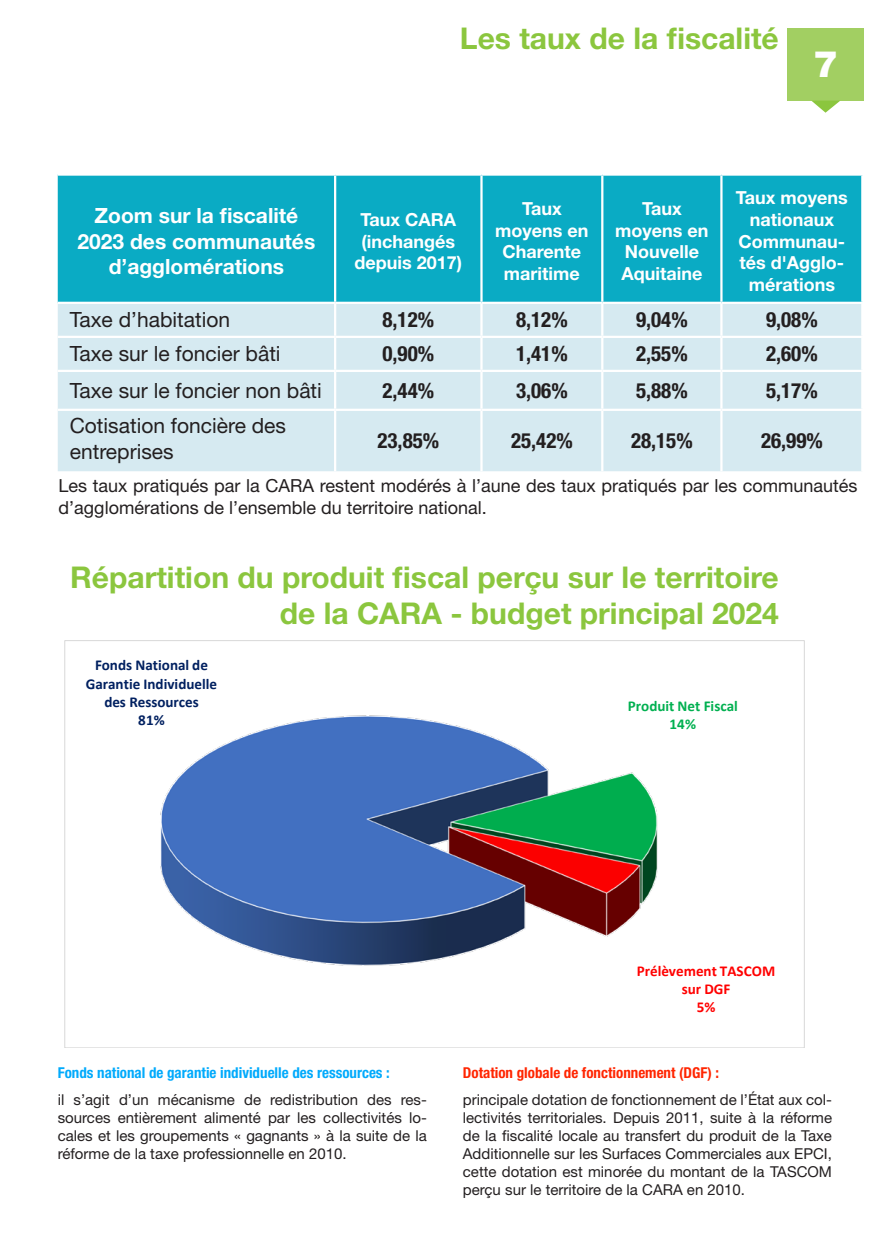
<style>
.page{position:relative;width:892px;height:1259px;background:#fff}
.page>*{position:absolute;margin:0;border:0;box-sizing:border-box;transform-origin:0 0}
.t1{font:900 36px "Helvetica LT Std";color:#fff}
.t2{font:700 30px/36px "Helvetica Neue LT Std";color:#8bc63e;text-align:right}
.t3{font:21px/25.2px "Helvetica Neue LT Std";color:#231f20}
.t4{font:700 condensed 21px "Helvetica Neue LT Std";color:#231f20}
.t5{font:700 21px/25.2px "Helvetica Neue LT Std";color:#fff;text-align:center}
.t6{font:700 18px/21.6px "Helvetica Neue LT Std";color:#fff;text-align:center}
.t7{font:18px/21.6px "Helvetica Neue LT Std";color:#231f20}
.t8{font:15px/18px "Helvetica Neue LT Std";color:#231f20;text-align:justify}
.t9{font:700 15px/18.3px "Calibri";letter-spacing:-.005em;color:#002060;text-align:center}
.t10{font:700 condensed 15px "Helvetica Neue LT Std";color:#00aafc}
.t11{font:700 condensed 15px "Helvetica Neue LT Std";color:#ff2500}
.t12{font:700 15px/18.3px "Calibri";color:#f00;text-align:center}
.t13{font:700 15px/18.3px "Calibri";color:#00b050;text-align:center}
</style>
<div class="page">
<div style="left:787px;top:28px;width:76px;height:73px;background:#a2cf62"></div>
<svg style="left:812px;top:101px;width:28px;height:12px"></svg>
<div style="left:58px;top:176px;width:803px;height:126px;background:#0aabc4"></div>
<div style="left:58px;top:304px;width:803px;height:167px;background:#d6eaf1"></div>
<hr style="left:334px;top:176px;width:2px;height:126px;background:#fff">
<hr style="left:480px;top:176px;width:2px;height:126px;background:#fff">
<hr style="left:601px;top:176px;width:2px;height:126px;background:#fff">
<hr style="left:720px;top:176px;width:2px;height:126px;background:#fff">
<hr style="left:334px;top:304px;width:2px;height:32px;background:#fff">
<hr style="left:480px;top:304px;width:2px;height:32px;background:#fff">
<hr style="left:601px;top:304px;width:2px;height:32px;background:#fff">
<hr style="left:720px;top:304px;width:2px;height:32px;background:#fff">
<hr style="left:58px;top:336px;width:277px;height:2px;background:#fff">
<hr style="left:335px;top:336px;width:146px;height:2px;background:#fff">
<hr style="left:334px;top:338px;width:2px;height:32px;background:#fff">
<hr style="left:481px;top:336px;width:121px;height:2px;background:#fff">
<hr style="left:480px;top:338px;width:2px;height:32px;background:#fff">
<hr style="left:602px;top:336px;width:119px;height:2px;background:#fff">
<hr style="left:601px;top:338px;width:2px;height:32px;background:#fff">
<hr style="left:721px;top:336px;width:142px;height:2px;background:#fff">
<hr style="left:720px;top:338px;width:2px;height:32px;background:#fff">
<hr style="left:58px;top:370px;width:277px;height:2px;background:#fff">
<hr style="left:335px;top:370px;width:146px;height:2px;background:#fff">
<hr style="left:334px;top:372px;width:2px;height:37px;background:#fff">
<hr style="left:481px;top:370px;width:121px;height:2px;background:#fff">
<hr style="left:480px;top:372px;width:2px;height:37px;background:#fff">
<hr style="left:602px;top:370px;width:119px;height:2px;background:#fff">
<hr style="left:601px;top:372px;width:2px;height:37px;background:#fff">
<hr style="left:721px;top:370px;width:142px;height:2px;background:#fff">
<hr style="left:720px;top:372px;width:2px;height:37px;background:#fff">
<hr style="left:58px;top:409px;width:277px;height:2px;background:#fff">
<hr style="left:335px;top:409px;width:146px;height:2px;background:#fff">
<hr style="left:334px;top:411px;width:2px;height:60px;background:#fff">
<hr style="left:481px;top:409px;width:121px;height:2px;background:#fff">
<hr style="left:480px;top:411px;width:2px;height:60px;background:#fff">
<hr style="left:602px;top:409px;width:119px;height:2px;background:#fff">
<hr style="left:601px;top:411px;width:2px;height:60px;background:#fff">
<hr style="left:721px;top:409px;width:142px;height:2px;background:#fff">
<hr style="left:720px;top:411px;width:2px;height:60px;background:#fff">
<img style="left:160px;top:715px;width:498px;height:251px">
<p class="t2" style="left:460px;top:20px;width:320px">Les taux de la fiscalité</p>
<p class="t1" style="left:813px;top:41px;width:26px">7</p>
<p class="t5" style="left:78px;top:203px;width:239px">Zoom sur la fiscalité<br>2023 des communautés d’agglomérations</p>
<p class="t6" style="left:360px;top:208px;width:97px;text-align:left">Taux CARA (inchangés</p>
<p class="t6" style="left:354px;top:252px;width:109px">depuis 2017)</p>
<p class="t6" style="left:495px;top:198px;width:95px">Taux moyens en<br>Charente maritime</p>
<p class="t6" style="left:615px;top:198px;width:95px">Taux moyens en<br>Nouvelle<br>Aquitaine</p>
<p class="t6" style="left:735px;top:187px;width:113px">Taux moyens nationaux<br>Communau&shy;tés d'Agglo&shy;mérations</p>
<p class="t3" style="left:70px;top:307px;width:162px">Taxe d’habitation</p>
<p class="t4" style="left:382px;top:307px;width:53px">8,12%</p>
<p class="t4" style="left:516px;top:307px;width:53px">8,12%</p>
<p class="t4" style="left:636px;top:307px;width:53px">9,04%</p>
<p class="t4" style="left:766px;top:307px;width:53px">9,08%</p>
<p class="t3" style="left:70px;top:341px;width:212px">Taxe sur le foncier bâti</p>
<p class="t4" style="left:382px;top:341px;width:53px">0,90%</p>
<p class="t4" style="left:516px;top:341px;width:53px">1,41%</p>
<p class="t4" style="left:636px;top:341px;width:53px">2,55%</p>
<p class="t4" style="left:766px;top:341px;width:53px">2,60%</p>
<p class="t3" style="left:70px;top:377px;width:254px">Taxe sur le foncier non bâti</p>
<p class="t4" style="left:382px;top:378px;width:53px">2,44%</p>
<p class="t4" style="left:516px;top:378px;width:53px">3,06%</p>
<p class="t4" style="left:636px;top:378px;width:53px">5,88%</p>
<p class="t4" style="left:766px;top:378px;width:53px">5,17%</p>
<p class="t3" style="left:70px;top:413px;width:218px">Cotisation foncière des entreprises</p>
<p class="t4" style="left:377px;top:428px;width:63px">23,85%</p>
<p class="t4" style="left:511px;top:428px;width:63px">25,42%</p>
<p class="t4" style="left:631px;top:428px;width:63px">28,15%</p>
<p class="t4" style="left:761px;top:428px;width:63px">26,99%</p>
<p class="t7" style="left:59px;top:475px;width:800px">Les taux pratiqués par la CARA restent modérés à l’aune des taux pratiqués par les communautés d’agglomérations de l’ensemble du territoire national.</p>
<p class="t2" style="left:70px;top:559px;width:710px">Répartition du produit fiscal perçu sur le territoire de la CARA - budget principal 2024</p>
<p class="t9" style="left:86px;top:656px;width:133px">Fonds National de<br>Garantie Individuelle des Ressources<br>81%</p>
<p class="t13" style="left:628px;top:696px;width:111px">Produit Net Fiscal<br>14%</p>
<p class="t10" style="left:58px;top:1063px;width:333px">Fonds national de garantie individuelle des ressources :</p>
<p class="t8" style="left:58px;top:1090px;width:370px">il s’agit d’un mécanisme de redistribution des res&shy;sources entièrement alimenté par les collectivités lo&shy;cales et les groupements « gagnants » à la suite de la réforme de la taxe professionnelle en 2010.</p>
<p class="t12" style="left:636px;top:961px;width:140px">Prélèvement TASCOM sur DGF<br>5%</p>
<p class="t11" style="left:463px;top:1063px;width:258px">Dotation globale de fonctionnement (DGF) :</p>
<p class="t8" style="left:463px;top:1090px;width:370px">principale dotation de fonctionnement de l’État aux col&shy;lectivités territoriales. Depuis 2011, suite à la réforme de la fiscalité locale au transfert du produit de la Taxe Additionnelle sur les Surfaces Commerciales aux EPCI, cette dotation est minorée du montant de la TASCOM perçu sur le territoire de la CARA en 2010.</p>
</div>
